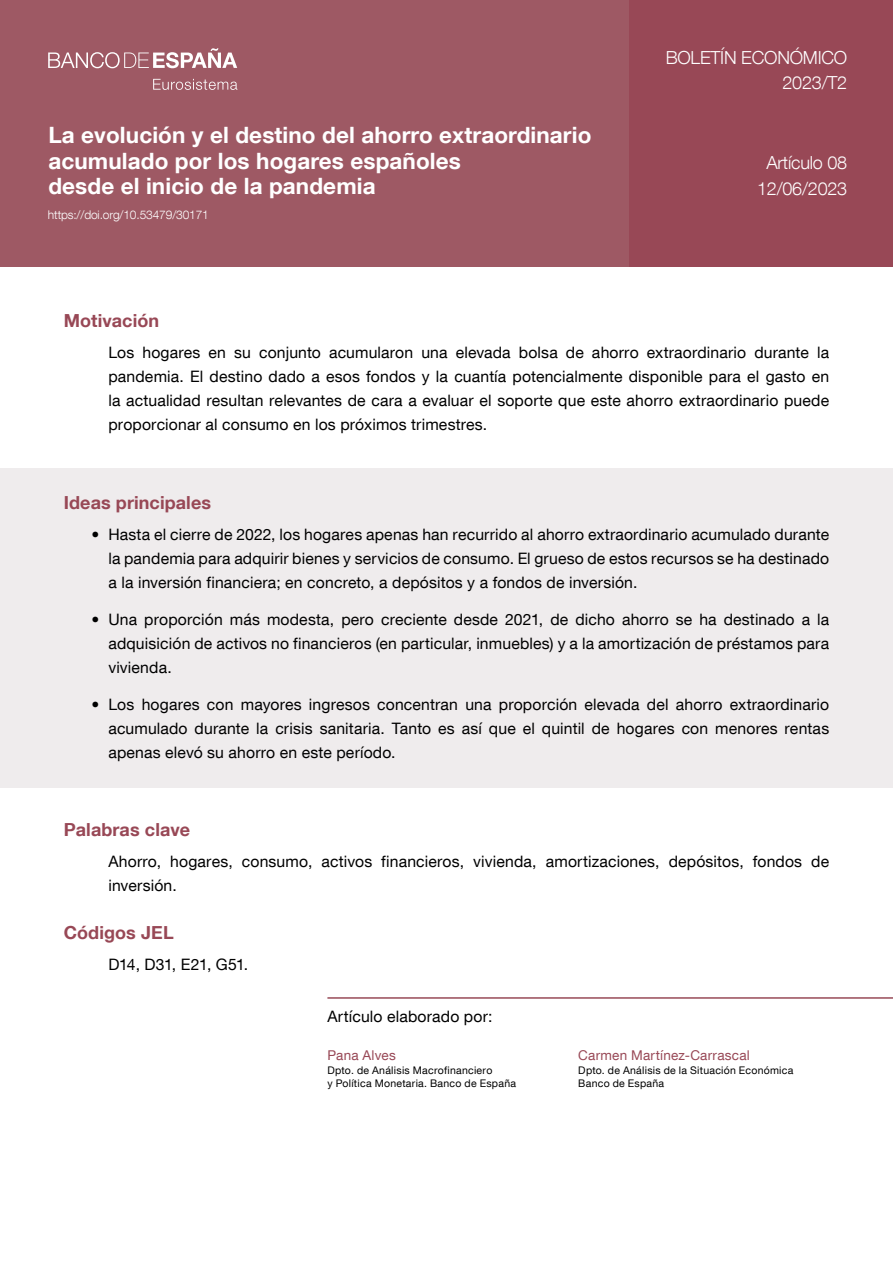
<style>
.page{position:relative;width:893px;height:1263px;background:#fff}
.page>*{position:absolute;margin:0;border:0;box-sizing:border-box;transform-origin:0 0}
.Título_artículo_port{font:700 22.5px/25.5px "Bd E Neue Helvetica";letter-spacing:.005em;color:#fff}
.Boletin_ECO_Trimestr{font:300 18px "Bd E Neue Helvetica";letter-spacing:-.01em;color:#fff}
.Articulo_y_fecha{font:300 18px "Bd E Neue Helvetica";letter-spacing:-.01em;color:#fff}
.Ideas_principales_la{font:700 18px "Bd E Neue Helvetica";letter-spacing:.005em;color:#984856}
.Palabras_clave_ladil{font:700 18px "Bd E Neue Helvetica";letter-spacing:.005em;color:#984856}
.Motivacion_ladillo{font:700 18px "Bd E Neue Helvetica";letter-spacing:.005em;color:#984856}
.Codigos_JEL_ladillo{font:700 18px "Bd E Neue Helvetica";letter-spacing:.005em;color:#984856}
.Motivacion_texto{font:15.75px/24px "Bd E Neue Helvetica";letter-spacing:.01em;color:#000;text-align:justify}
.Palabras_clave_y_cod{font:15.75px/24px "Bd E Neue Helvetica";letter-spacing:.01em;color:#000}
.Elaborado_por{font:15.75px "Bd E Neue Helvetica";letter-spacing:.01em;color:#000}
.Palabras_clave_y_cod-2{font:15.75px "Bd E Neue Helvetica";letter-spacing:-.02em;color:#000}
.Autores{font:13.5px "Bd E Neue Helvetica";letter-spacing:.02em;color:#984856}
.Título_artículo_port-2{font:300 12px "Bd E Neue Helvetica";letter-spacing:-.01em;color:#fff}
.Departamento{font:10.5px "Bd E Neue Helvetica";letter-spacing:.025em;color:#000}
</style>
<div class="page">
<div style="left:628px;top:0;width:265px;height:267px;background:#984856"></div>
<div style="left:0;top:0;width:628px;height:267px;background:#9e5964"></div>
<svg style="left:153px;top:79px;width:84px;height:11px"></svg>
<svg style="left:48px;top:48px;width:189px;height:20px"></svg>
<hr style="left:327px;top:997px;width:566px;height:2px;background:#974a57">
<div style="left:0;top:468px;width:893px;height:319px;background:#efeced"></div>
<h1 class="Título_artículo_port" style="left:48px;top:122px;width:545px">La evolución y el destino del ahorro extraordinario acumulado por los hogares españoles<br>desde el inicio de la pandemia</h1>
<h1 class="Título_artículo_port-2" style="left:48px;top:207px;width:162px">https://doi.org/10.53479/30171</h1>
<p class="Boletin_ECO_Trimestr" style="left:666px;top:46px;width:183px">BOLETÍN ECONÓMICO</p>
<p class="Boletin_ECO_Trimestr" style="left:782px;top:72px;width:66px">2023/T2</p>
<p class="Articulo_y_fecha" style="left:766px;top:152px;width:82px">Artículo 08</p>
<p class="Articulo_y_fecha" style="left:757px;top:177px;width:92px">12/06/2023</p>
<p class="Motivacion_ladillo" style="left:64px;top:309px;width:97px">Motivación</p>
<p class="Motivacion_texto" style="left:108px;top:340px;width:722px">Los hogares en su conjunto acumularon una elevada bolsa de ahorro extraordinario durante la pandemia. El destino dado a esos fondos y la cuantía potencialmente disponible para el gasto en la actualidad resultan relevantes de cara a evaluar el soporte que este ahorro extraordinario puede proporcionar al consumo en los próximos trimestres.</p>
<p class="Ideas_principales_la" style="left:64px;top:491px;width:149px">Ideas principales</p>
<p class="Motivacion_texto" style="left:108px;top:522px;width:722px;text-indent:-17px">• Hasta el cierre de 2022, los hogares apenas han recurrido al ahorro extraordinario acumulado durante la pandemia para adquirir bienes y servicios de consumo. El grueso de estos recursos se ha destinado a la inversión financiera; en concreto, a depósitos y a fondos de inversión.</p>
<p class="Motivacion_texto" style="left:108px;top:607px;width:722px;text-indent:-17px">• Una proporción más modesta, pero creciente desde 2021, de dicho ahorro se ha destinado a la adquisición de activos no financieros (en particular, inmuebles) y a la amortización de préstamos para vivienda.</p>
<p class="Motivacion_texto" style="left:108px;top:692px;width:722px;text-indent:-17px">• Los hogares con mayores ingresos concentran una proporción elevada del ahorro extraordinario acumulado durante la crisis sanitaria. Tanto es así que el quintil de hogares con menores rentas apenas elevó su ahorro en este período.</p>
<p class="Palabras_clave_ladil" style="left:64px;top:818px;width:128px">Palabras clave</p>
<p class="Palabras_clave_y_cod" style="left:108px;top:849px;width:722px">Ahorro, hogares, consumo, activos financieros, vivienda, amortizaciones, depósitos, fondos de inversión.</p>
<p class="Codigos_JEL_ladillo" style="left:64px;top:921px;width:111px">Códigos JEL</p>
<p class="Palabras_clave_y_cod-2" style="left:108px;top:955px;width:141px">D14, D31, E21, G51.</p>
<p class="Elaborado_por" style="left:327px;top:1007px;width:166px">Artículo elaborado por:</p>
<p class="Autores" style="left:327px;top:1047px;width:70px">Pana Alves</p>
<p class="Autores" style="left:578px;top:1047px;width:173px">Carmen Martínez-Carrascal</p>
<p class="Departamento" style="left:327px;top:1063px;width:166px">Dpto. de Análisis Macrofinanciero</p>
<p class="Departamento" style="left:578px;top:1063px;width:217px">Dpto. de Análisis de la Situación Económica</p>
<p class="Departamento" style="left:327px;top:1077px;width:190px">y Política Monetaria. Banco de España</p>
<p class="Departamento" style="left:578px;top:1077px;width:87px">Banco de España</p>
</div>
